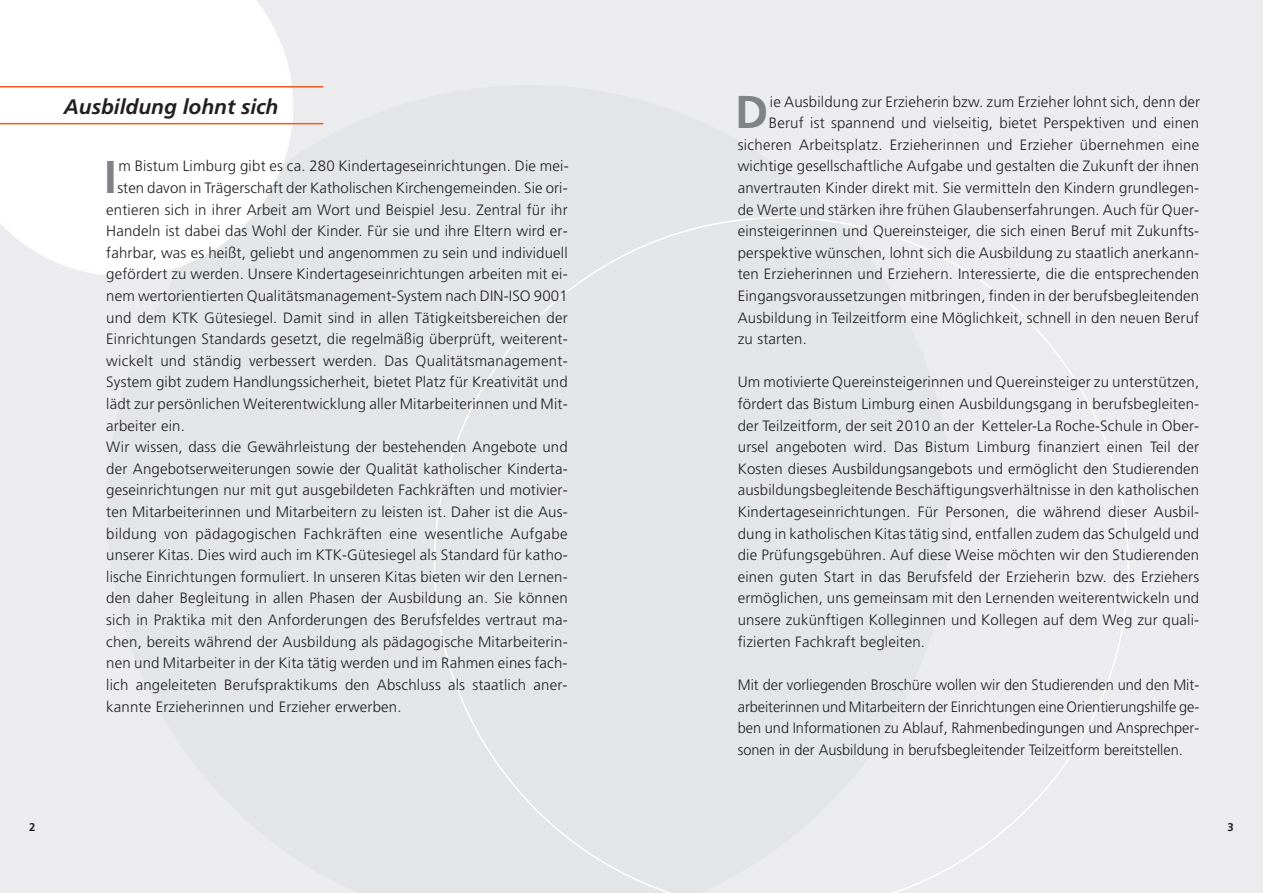
<style>
.page{position:relative;width:1263px;height:893px;background:#ececee}
.page>*{position:absolute;margin:0;border:0;box-sizing:border-box;transform-origin:0 0}
.t1{font:700 45.9px "Frutiger";color:#808285}
.t2{font:italic 700 21px "Frutiger";color:#231f20}
.t3{font:300 15px/21.6px "Frutiger";letter-spacing:.01em;color:#231f20;text-align:justify}
.t4{font:700 11.25px "Frutiger";color:#231f20}
</style>
<div class="page">
<svg style="left:434px;top:217px;width:695px;height:676px"></svg>
<svg style="left:0;top:0;width:293px;height:276px"></svg>
<hr style="left:0;top:86px;width:323px;height:2px;background:#f15921">
<hr style="left:0;top:123px;width:323px;height:1px;background:#f15921">
<h2 class="t2" style="left:64px;top:98px;width:216px">Ausbildung lohnt sich</h2>
<h1 class="t1" style="left:104px;top:159px;width:14px">I</h1>
<p class="t3" style="left:118px;top:157px;width:452px">m Bistum Limburg gibt es ca. 280 Kindertageseinrichtungen. Die mei-</p>
<p class="t3" style="left:117px;top:178px;width:452px">sten davon in Trägerschaft der Katholischen Kirchengemeinden. Sie ori-</p>
<p class="t3" style="left:106px;top:200px;width:463px">entieren sich in ihrer Arbeit am Wort und Beispiel Jesu. Zentral für ihr</p>
<p class="t3" style="left:106px;top:221px;width:463px">Handeln ist dabei das Wohl der Kinder. Für sie und ihre Eltern wird er-</p>
<p class="t3" style="left:106px;top:243px;width:463px">fahrbar, was es heißt, geliebt und angenommen zu sein und individuell</p>
<p class="t3" style="left:106px;top:265px;width:463px">gefördert zu werden. Unsere Kindertageseinrichtungen arbeiten mit ei-</p>
<p class="t3" style="left:106px;top:286px;width:463px">nem wertorientierten Qualitätsmanagement-System nach DIN-ISO 9001</p>
<p class="t3" style="left:106px;top:308px;width:463px">und dem KTK Gütesiegel. Damit sind in allen Tätigkeitsbereichen der</p>
<p class="t3" style="left:106px;top:329px;width:463px">Einrichtungen Standards gesetzt, die regelmäßig überprüft, weiterent-</p>
<p class="t3" style="left:106px;top:351px;width:463px">wickelt und ständig verbessert werden. Das Qualitätsmanagement-</p>
<p class="t3" style="left:106px;top:373px;width:463px">System gibt zudem Handlungssicherheit, bietet Platz für Kreativität und</p>
<p class="t3" style="left:106px;top:394px;width:463px">lädt zur persönlichen Weiterentwicklung aller Mitarbeiterinnen und Mit-</p>
<p class="t3" style="left:106px;top:416px;width:80px">arbeiter ein.</p>
<p class="t3" style="left:106px;top:437px;width:463px">Wir wissen, dass die Gewährleistung der bestehenden Angebote und</p>
<p class="t3" style="left:106px;top:459px;width:463px">der Angebotserweiterungen sowie der Qualität katholischer Kinderta-</p>
<p class="t3" style="left:106px;top:481px;width:463px">geseinrichtungen nur mit gut ausgebildeten Fachkräften und motivier-</p>
<p class="t3" style="left:106px;top:502px;width:463px">ten Mitarbeiterinnen und Mitarbeitern zu leisten ist. Daher ist die Aus-</p>
<p class="t3" style="left:106px;top:524px;width:463px">bildung von pädagogischen Fachkräften eine wesentliche Aufgabe</p>
<p class="t3" style="left:106px;top:545px;width:463px">unserer Kitas. Dies wird auch im KTK-Gütesiegel als Standard für katho-</p>
<p class="t3" style="left:106px;top:567px;width:463px">lische Einrichtungen formuliert. In unseren Kitas bieten wir den Lernen-</p>
<p class="t3" style="left:106px;top:589px;width:463px">den daher Begleitung in allen Phasen der Ausbildung an. Sie können</p>
<p class="t3" style="left:106px;top:610px;width:463px">sich in Praktika mit den Anforderungen des Berufsfeldes vertraut ma-</p>
<p class="t3" style="left:106px;top:632px;width:463px">chen, bereits während der Ausbildung als pädagogische Mitarbeiterin-</p>
<p class="t3" style="left:106px;top:653px;width:463px">nen und Mitarbeiter in der Kita tätig werden und im Rahmen eines fach-</p>
<p class="t3" style="left:106px;top:675px;width:463px">lich angeleiteten Berufspraktikums den Abschluss als staatlich aner-</p>
<p class="t3" style="left:106px;top:697px;width:297px">kannte Erzieherinnen und Erzieher erwerben.</p>
<h1 class="t1" style="left:735px;top:94px;width:35px">D</h1>
<p class="t3" style="left:770px;top:92px;width:432px">ie Ausbildung zur Erzieherin bzw. zum Erzieher lohnt sich, denn der</p>
<p class="t3" style="left:769px;top:113px;width:432px">Beruf ist spannend und vielseitig, bietet Perspektiven und einen</p>
<p class="t3" style="left:738px;top:135px;width:463px">sicheren Arbeitsplatz. Erzieherinnen und Erzieher übernehmen eine</p>
<p class="t3" style="left:738px;top:157px;width:463px">wichtige gesellschaftliche Aufgabe und gestalten die Zukunft der ihnen</p>
<p class="t3" style="left:738px;top:178px;width:463px">anvertrauten Kinder direkt mit. Sie vermitteln den Kindern grundlegen-</p>
<p class="t3" style="left:738px;top:200px;width:463px">de Werte und stärken ihre frühen Glaubenserfahrungen. Auch für Quer-</p>
<p class="t3" style="left:738px;top:221px;width:463px">einsteigerinnen und Quereinsteiger, die sich einen Beruf mit Zukunfts-</p>
<p class="t3" style="left:738px;top:243px;width:463px">perspektive wünschen, lohnt sich die Ausbildung zu staatlich anerkann-</p>
<p class="t3" style="left:738px;top:265px;width:463px">ten Erzieherinnen und Erziehern. Interessierte, die die entsprechenden</p>
<p class="t3" style="left:738px;top:286px;width:463px">Eingangsvoraussetzungen mitbringen, finden in der berufsbegleitenden</p>
<p class="t3" style="left:738px;top:308px;width:463px">Ausbildung in Teilzeitform eine Möglichkeit, schnell in den neuen Beruf</p>
<p class="t3" style="left:738px;top:329px;width:71px">zu starten.</p>
<p class="t3" style="left:738px;top:373px;width:463px">Um motivierte Quereinsteigerinnen und Quereinsteiger zu unterstützen, fördert das Bistum Limburg einen Ausbildungsgang in berufsbegleiten&shy;der Teilzeitform, der seit 2010 an der Ketteler-La Roche-Schule in Ober&shy;ursel angeboten wird. Das Bistum Limburg finanziert einen Teil der Kosten dieses Ausbildungsangebots und ermöglicht den Studierenden ausbildungsbegleitende Beschäftigungsverhältnisse in den katholischen Kindertageseinrichtungen. Für Personen, die während dieser Ausbil&shy;dung in katholischen Kitas tätig sind, entfallen zudem das Schulgeld und die Prüfungsgebühren. Auf diese Weise möchten wir den Studierenden einen guten Start in das Berufsfeld der Erzieherin bzw. des Erziehers ermöglichen, uns gemeinsam mit den Lernenden weiterentwickeln und unsere zukünftigen Kolleginnen und Kollegen auf dem Weg zur quali&shy;fizierten Fachkraft begleiten.</p>
<p class="t3" style="left:738px;top:675px;width:463px">Mit der vorliegenden Broschüre wollen wir den Studierenden und den Mit&shy;arbeiterinnen und Mitarbeitern der Einrichtungen eine Orientierungshilfe ge&shy;ben und Informationen zu Ablauf, Rahmenbedingungen und Ansprechper&shy;sonen in der Ausbildung in berufsbegleitender Teilzeitform bereitstellen.</p>
<p class="t4" style="left:29px;top:823px;width:8px">2</p>
<p class="t4" style="left:1227px;top:823px;width:8px">3</p>
</div>
